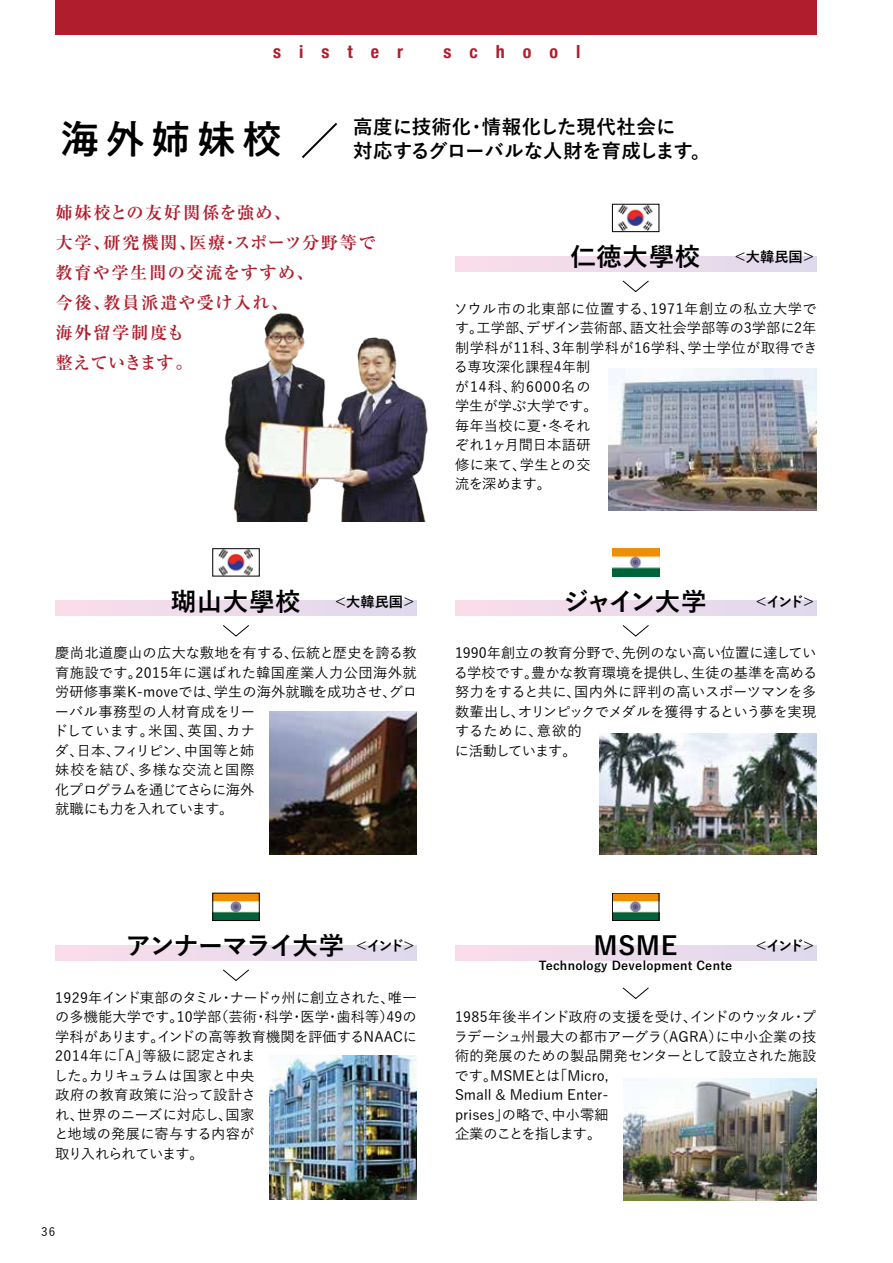
<style>
.page{position:relative;width:893px;height:1263px;background:#fff}
.page>*{position:absolute;margin:0;border:0;box-sizing:border-box;transform-origin:0 0}
.t1{font:500 39.6px "PA1 Gothic Std N";letter-spacing:.15em;color:#000}
.t2{font:700 25.5px "Yu Go";letter-spacing:.025em;color:#000}
.t3{font:700 25.5px "Yu Go";letter-spacing:-.06em;color:#000}
.t4{font:700 19.5px/24px "Yu Go";color:#000}
.t5{font:700 condensed 18px "Helvetica Neue";letter-spacing:1em;color:#b01e2d}
.t6{font:700 17.25px/30px "Ryumin Pr 5";letter-spacing:.08em;color:#b01e2d}
.t7{font:500 14.25px/19.5px "Yu Go";color:#000}
.t8{font:700 14.25px "Yu Go";color:#000}
.t9{font:700 12px "Yu Go";letter-spacing:.025em;color:#000}
.t10{font:500 11.7px "Yu Go";color:#000}
</style>
<div class="page">
<svg style="left:455px;top:945px;width:361px;height:15px;background:#ecdbeb"></svg>
<svg style="left:622px;top:987px;width:27px;height:12px"></svg>
<svg style="left:55px;top:945px;width:362px;height:15px;background:#ecdbeb"></svg>
<svg style="left:223px;top:969px;width:26px;height:12px"></svg>
<svg style="left:455px;top:601px;width:361px;height:15px;background:#ecdbeb"></svg>
<svg style="left:622px;top:625px;width:27px;height:12px"></svg>
<svg style="left:55px;top:601px;width:362px;height:15px;background:#ecdbeb"></svg>
<svg style="left:223px;top:625px;width:26px;height:12px"></svg>
<svg style="left:455px;top:256px;width:361px;height:15px;background:#ecdbeb"></svg>
<div style="left:55px;top:0;width:761px;height:34px;background:#b01e2d"></div>
<img style="left:609px;top:368px;width:207px;height:142px">
<img style="left:215px;top:895px;width:42px;height:24px">
<div style="left:213px;top:893px;width:46px;height:28px;border:1px solid #000"></div>
<img style="left:269px;top:1055px;width:148px;height:144px">
<img style="left:269px;top:711px;width:148px;height:144px">
<img style="left:224px;top:313px;width:204px;height:209px">
<svg style="left:302px;top:122px;width:36px;height:36px"></svg>
<img style="left:614px;top:895px;width:43px;height:24px">
<div style="left:612px;top:893px;width:47px;height:28px;border:1px solid #000"></div>
<img style="left:612px;top:549px;width:47px;height:27px">
<img style="left:624px;top:1079px;width:192px;height:121px">
<img style="left:600px;top:733px;width:216px;height:122px">
<img style="left:213px;top:548px;width:46px;height:26px">
<img style="left:617px;top:206px;width:36px;height:24px">
<div style="left:612px;top:204px;width:47px;height:28px;border:1px solid #000"></div>
<svg style="left:622px;top:280px;width:27px;height:12px"></svg>
<p class="t5" style="left:273px;top:36px;width:131px">sister</p>
<p class="t5" style="left:444px;top:36px;width:138px">school</p>
<h1 class="t1" style="left:60px;top:115px;width:223px">海外姉妹校</h1>
<h3 class="t4" style="left:353px;top:115px;width:359px">高度に技術化・情報化した現代社会に<br>対応するグローバルな人財を育成します。</h3>
<p class="t6" style="left:55px;top:197px;width:322px">姉妹校との友好関係を強め、<br>大学、研究機関、医療・スポーツ分野等で教育や学生間の交流をすすめ、<br>今後、教員派遣や受け入れ、<br>海外留学制度も<br>整えていきます。</p>
<h2 class="t2" style="left:171px;top:587px;width:132px">瑚山大學校</h2>
<p class="t8" style="left:333px;top:593px;width:84px">＜大韓民国＞</p>
<h2 class="t2" style="left:570px;top:242px;width:132px">仁徳大學校</h2>
<p class="t8" style="left:733px;top:249px;width:84px">＜大韓民国＞</p>
<p class="t7" style="left:454px;top:297px;width:365px">ソウル市の北東部に位置する、1971年創立の私立大学です。工学部、デザイン芸術部、語文社会学部等の3学部に2年制学科が11科、3年制学科が16学科、学士学位が取得できる専攻深化課程4年制<br>が14科、約6000名の<br>学生が学ぶ大学です。<br>毎年当校に夏・冬それ<br>ぞれ１ヶ月間日本語研<br>修に来て、学生との交<br>流を深めます。</p>
<h2 class="t2" style="left:563px;top:587px;width:145px">ジャイン大学</h2>
<p class="t8" style="left:754px;top:593px;width:63px">＜インド＞</p>
<p class="t7" style="left:54px;top:641px;width:365px">慶尚北道慶山の広大な敷地を有する、伝統と歴史を誇る教育施設です。2015年に選ばれた韓国産業人力公団海外就労研修事業K-moveでは、学生の海外就職を成功させ、グローバル事務型の人材育成をリー<br>ドしています。米国、英国、カナ<br>ダ、日本、フィリピン、中国等と姉<br>妹校を結び、多様な交流と国際<br>化プログラムを通じてさらに海外<br>就職にも力を入れています。</p>
<p class="t7" style="left:454px;top:641px;width:365px">1990年創立の教育分野で、先例のない高い位置に達している学校です。豊かな教育環境を提供し、生徒の基準を高める努力をすると共に、国内外に評判の高いスポーツマンを多数輩出し、オリンピックでメダルを獲得するという夢を実現するために、意欲的<br>に活動しています。</p>
<h2 class="t3" style="left:126px;top:931px;width:292px">アンナーマライ大学 <sup>＜インド＞</sup></h2>
<p class="t7" style="left:54px;top:986px;width:365px">1929年インド東部のタミル・ナードゥ州に創立された、唯一の多機能大学です。10学部（芸術・科学・医学・歯科等）49の学科があります。インドの高等教育機関を評価するNAACに<br>2014年に「A」等級に認定されま<br>した。カリキュラムは国家と中央<br>政府の教育政策に沿って設計さ<br>れ、世界のニーズに対応し、国家<br>と地域の発展に寄与する内容が<br>取り入れられています。</p>
<p class="t10" style="left:41px;top:1220px;width:16px">36</p>
<h2 class="t2" style="left:593px;top:931px;width:85px">MSME</h2>
<p class="t9" style="left:539px;top:959px;width:195px">Technology Development Cente</p>
<p class="t8" style="left:754px;top:938px;width:63px">＜インド＞</p>
<p class="t7" style="left:454px;top:1005px;width:364px">1985年後半インド政府の支援を受け、インドのウッタル・プラデーシュ州最大の都市アーグラ（AGRA）に中小企業の技術的発展のための製品開発センターとして設立された施設です。MSMEとは「Micro,<br>Small &amp; Medium Enter-<br>prises」の略で、中小零細<br>企業のことを指します。</p>
</div>
